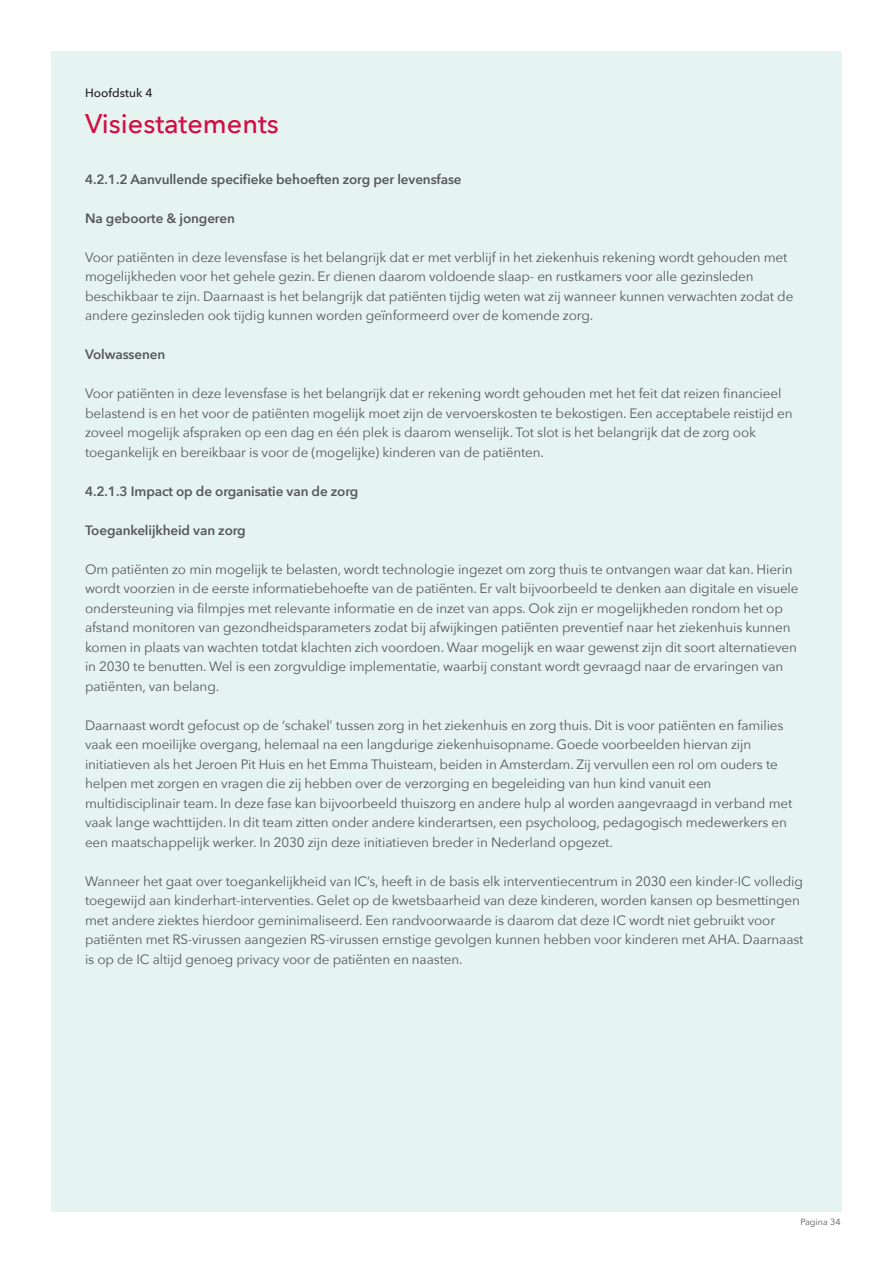
<style>
.page{position:relative;width:893px;height:1263px;background:#fff}
.page>*{position:absolute;margin:0;border:0;box-sizing:border-box;transform-origin:0 0}
.t1{font:500 27px "Avenir Next";color:#d20d44}
.t2{font:13.5px/19.5px "Avenir Next";letter-spacing:-.01em;color:#57585a}
.t3{font:600 13.5px "Avenir Next";letter-spacing:-.01em;color:#57585a}
.t4{font:500 12px "Avenir Next";color:#231f20}
.t5{font:9px "Avenir Next";color:#57585a}
</style>
<div class="page">
<div style="left:51px;top:51px;width:791px;height:1161px;background:#e6f4f1"></div>
<p class="t4" style="left:85px;top:83px;width:69px">Hoofdstuk 4</p>
<p class="t1" style="left:85px;top:101px;width:195px">Visiestatements</p>
<p class="t3" style="left:85px;top:167px;width:378px">4.2.1.2 Aanvullende specifieke behoeften zorg per levensfase</p>
<p class="t3" style="left:85px;top:206px;width:151px">Na geboorte &amp; jongeren</p>
<p class="t2" style="left:85px;top:247px;width:704px">Voor patiënten in deze levensfase is het belangrijk dat er met verblijf in het ziekenhuis rekening wordt gehouden met mogelijkheden voor het gehele gezin. Er dienen daarom voldoende slaap- en rustkamers voor alle gezinsleden</p>
<p class="t2" style="left:85px;top:286px;width:710px">beschikbaar te zijn. Daarnaast is het belangrijk dat patiënten tijdig weten wat zij wanneer kunnen verwachten zodat de andere gezinsleden ook tijdig kunnen worden geïnformeerd over de komende zorg.</p>
<p class="t3" style="left:85px;top:343px;width:82px">Volwassenen</p>
<p class="t2" style="left:85px;top:383px;width:709px">Voor patiënten in deze levensfase is het belangrijk dat er rekening wordt gehouden met het feit dat reizen financieel belastend is en het voor de patiënten mogelijk moet zijn de vervoerskosten te bekostigen. Een acceptabele reistijd en zoveel mogelijk afspraken op een dag en één plek is daarom wenselijk. Tot slot is het belangrijk dat de zorg ook</p>
<p class="t2" style="left:85px;top:442px;width:460px">toegankelijk en bereikbaar is voor de (mogelijke) kinderen van de patiënten.</p>
<p class="t3" style="left:85px;top:479px;width:275px">4.2.1.3 Impact op de organisatie van de zorg</p>
<p class="t3" style="left:85px;top:518px;width:162px">Toegankelijkheid van zorg</p>
<p class="t2" style="left:85px;top:559px;width:715px">Om patiënten zo min mogelijk te belasten, wordt technologie ingezet om zorg thuis te ontvangen waar dat kan. Hierin wordt voorzien in de eerste informatiebehoefte van de patiënten. Er valt bijvoorbeeld te denken aan digitale en visuele ondersteuning via filmpjes met relevante informatie en de inzet van apps. Ook zijn er mogelijkheden rondom het op afstand monitoren van gezondheidsparameters zodat bij afwijkingen patiënten preventief naar het ziekenhuis kunnen komen in plaats van wachten totdat klachten zich voordoen. Waar mogelijk en waar gewenst zijn dit soort alternatieven in 2030 te benutten. Wel is een zorgvuldige implementatie, waarbij constant wordt gevraagd naar de ervaringen van patiënten, van belang.</p>
<p class="t2" style="left:85px;top:715px;width:700px">Daarnaast wordt gefocust op de ‘schakel’ tussen zorg in het ziekenhuis en zorg thuis. Dit is voor patiënten en families vaak een moeilijke overgang, helemaal na een langdurige ziekenhuisopname. Goede voorbeelden hiervan zijn</p>
<p class="t2" style="left:85px;top:754px;width:694px">initiatieven als het Jeroen Pit Huis en het Emma Thuisteam, beiden in Amsterdam. Zij vervullen een rol om ouders te helpen met zorgen en vragen die zij hebben over de verzorging en begeleiding van hun kind vanuit een</p>
<p class="t2" style="left:85px;top:793px;width:709px">multidisciplinair team. In deze fase kan bijvoorbeeld thuiszorg en andere hulp al worden aangevraagd in verband met vaak lange wachttijden. In dit team zitten onder andere kinderartsen, een psycholoog, pedagogisch medewerkers en een maatschappelijk werker. In 2030 zijn deze initiatieven breder in Nederland opgezet.</p>
<p class="t2" style="left:85px;top:871px;width:720px">Wanneer het gaat over toegankelijkheid van IC’s, heeft in de basis elk interventiecentrum in 2030 een kinder-IC volledig toegewijd aan kinderhart-interventies. Gelet op de kwetsbaarheid van deze kinderen, worden kansen op besmettingen met andere ziektes hierdoor geminimaliseerd. Een randvoorwaarde is daarom dat deze IC wordt niet gebruikt voor patiënten met RS-virussen aangezien RS-virussen ernstige gevolgen kunnen hebben voor kinderen met AHA. Daarnaast is op de IC altijd genoeg privacy voor de patiënten en naasten.</p>
<p class="t5" style="left:800px;top:1214px;width:42px">Pagina 34</p>
</div>
